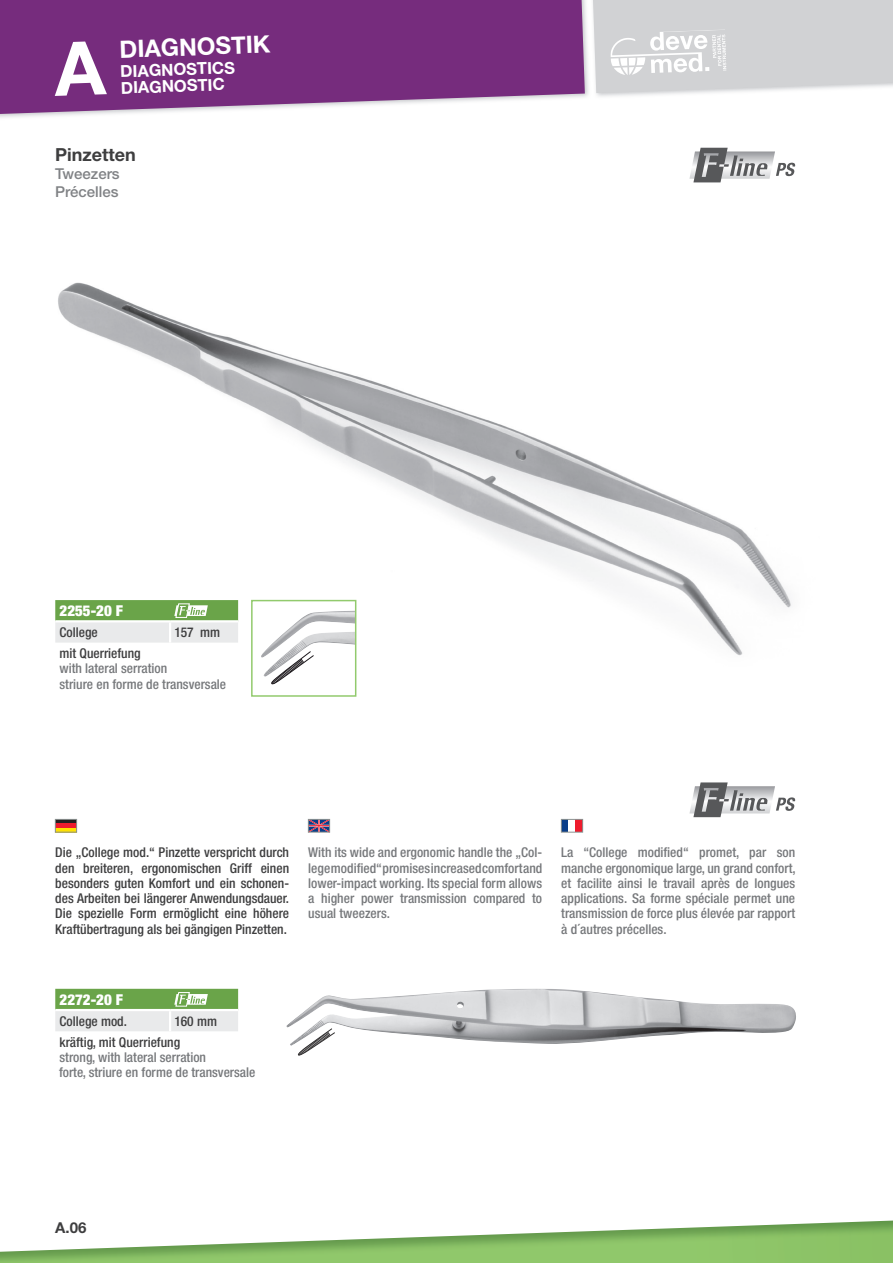
<style>
.page{position:relative;width:893px;height:1263px;background:#fff}
.page>*{position:absolute;margin:0;border:0;box-sizing:border-box;transform-origin:0 0}
.t1{font:700 24px "Helvetica Neue LT Std";color:#fff}
.t2{font:700 18px "Helvetica Neue LT Std";color:#3e3e3f}
.t3{font:700 16.5px "Helvetica Neue LT Std";color:#fff}
.t4{font:500 15px/18px "Helvetica Neue LT Std";color:#808285}
.t5{font:900 condensed 15px "Helvetica Neue LT Std";color:#fff}
.t6{font:700 15px "Helvetica Neue LT Std";color:#3e3e3f}
.t7{font:500 condensed 13.5px/15.3px "Helvetica Neue LT Std";color:#76787b;text-align:justify}
.t8{font:500 condensed 13.5px/15.3px "Helvetica Neue LT Std";color:#3e3e3f;text-align:justify}
</style>
<div class="page">
<img style="left:0;top:1220px;width:893px;height:43px">
<img style="left:0;top:0;width:695px;height:118px">
<svg style="left:0;top:0;width:585px;height:114px;background:#813e88"></svg>
<svg style="left:593px;top:0;width:300px;height:93px;background:#d6d6d8"></svg>
<img style="left:58px;top:282px;width:733px;height:398px">
<img style="left:689px;top:151px;width:86px;height:28px">
<svg style="left:693px;top:148px;width:74px;height:34px"></svg>
<svg style="left:776px;top:163px;width:19px;height:13px"></svg>
<img style="left:689px;top:786px;width:86px;height:27px">
<svg style="left:693px;top:782px;width:74px;height:35px"></svg>
<svg style="left:776px;top:797px;width:19px;height:14px"></svg>
<img style="left:261px;top:611px;width:92px;height:66px">
<div style="left:251px;top:600px;width:105px;height:97px;border:2px solid #92ca6d"></div>
<svg style="left:270px;top:651px;width:44px;height:33px"></svg>
<svg style="left:297px;top:1046px;width:19px;height:10px"></svg>
<img style="left:286px;top:989px;width:510px;height:57px">
<div style="left:561px;top:819px;width:7px;height:13px;background:#0a3d88"></div>
<div style="left:576px;top:819px;width:7px;height:13px;background:#ee1b2d"></div>
<div style="left:561px;top:819px;width:22px;height:13px;border:1px solid #8b9190"></div>
<div style="left:55px;top:819px;width:22px;height:5px;background:#231f20"></div>
<hr style="left:55px;top:824px;width:22px;height:4px;background:#ee1b2d">
<hr style="left:55px;top:828px;width:22px;height:4px;background:#ffe101">
<div style="left:55px;top:819px;width:22px;height:13px;border:1px solid #8b9190"></div>
<svg style="left:310px;top:821px;width:18px;height:9px"></svg>
<div style="left:308px;top:819px;width:22px;height:13px;border:1px solid #8b9190"></div>
<svg style="left:55px;top:600px;width:183px;height:43px;background:#b3cda6"></svg>
<svg style="left:55px;top:989px;width:183px;height:42px;background:#b2cca5"></svg>
<div style="left:53px;top:41px;width:54px;height:55px;background:#762c7d"></div>
<h1 class="t1" style="left:119px;top:34px;width:152px;rotate:-2deg">DIAGNOSTIK</h1>
<p class="t3" style="left:120px;top:61px;width:116px;rotate:-2deg">DIAGNOSTICS</p>
<p class="t3" style="left:121px;top:78px;width:105px;rotate:-2deg">DIAGNOSTIC</p>
<h2 class="t2" style="left:55px;top:143px;width:82px">Pinzetten</h2>
<p class="t4" style="left:55px;top:164px;width:66px">Tweezers<br>Précelles</p>
<p class="t5" style="left:60px;top:601px;width:65px">2255-20 F</p>
<p class="t8" style="left:60px;top:625px;width:40px">College</p>
<p class="t8" style="left:174px;top:625px;width:47px">157 mm</p>
<p class="t8" style="left:60px;top:645px;width:83px">mit Querriefung</p>
<p class="t7" style="left:60px;top:661px;width:168px">with lateral serration<br>striure en forme de transversale</p>
<p class="t8" style="left:55px;top:845px;width:235px">Die „College mod.“ Pinzette verspricht durch den breiteren, ergonomischen Griff einen besonders guten Komfort und ein schonen&shy;des Arbeiten bei längerer Anwendungsdauer.<br>Die spezielle Form ermöglicht eine höhere Kraftübertragung als bei gängigen Pinzetten.</p>
<p class="t7" style="left:308px;top:845px;width:236px">With its wide and ergonomic handle the „Col&shy;lege modified“ promises increased comfort and lower-impact working. Its special form allows a higher power transmission compared to usual tweezers.</p>
<p class="t7" style="left:561px;top:845px;width:236px">La “College modified“ promet, par son manche ergonomique large, un grand confort, et facilite ainsi le travail après de longues applications. Sa forme spéciale permet une transmission de force plus élevée par rapport à d´autres précelles.</p>
<p class="t5" style="left:60px;top:990px;width:65px">2272-20 F</p>
<p class="t8" style="left:60px;top:1013px;width:69px">College mod.</p>
<p class="t8" style="left:60px;top:1011px;width:159px;line-height:20.9px;text-indent:115px">160 mm kräftig, mit Querriefung</p>
<p class="t7" style="left:60px;top:1049px;width:148px">strong, with lateral serration</p>
<p class="t7" style="left:59px;top:1064px;width:198px">forte, striure en forme de transversale</p>
<p class="t6" style="left:55px;top:1219px;width:33px">A.06</p>
</div>
